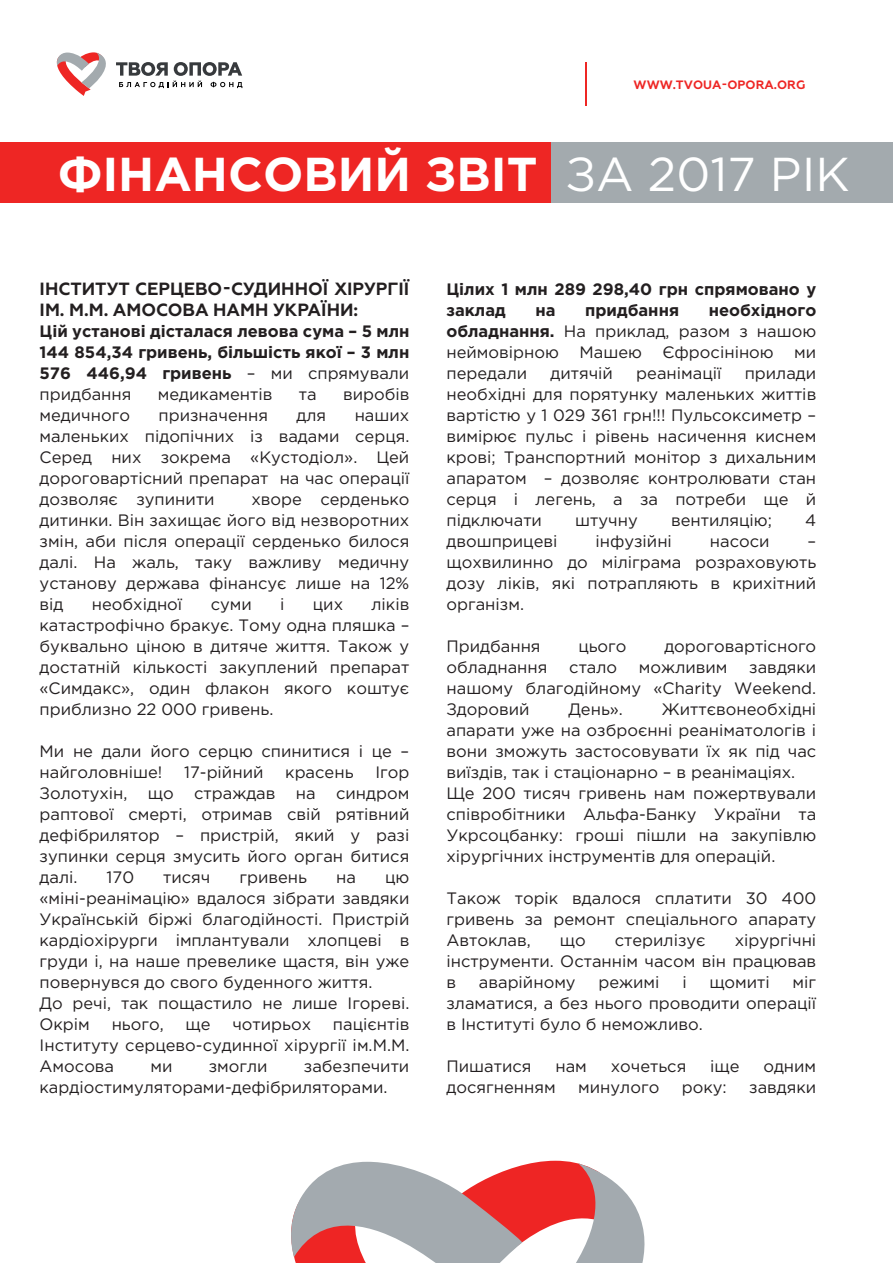
<style>
.page{position:relative;width:893px;height:1263px;background:#fff}
.page>*{position:absolute;margin:0;border:0;box-sizing:border-box;transform-origin:0 0}
.t1{font:700 47.55px "Gotham Pro";color:#fff}
.t2{font:700 17.7px/21px "Geometria";color:#231f20}
.t3{font:16.5px/21px "Gotham Pro";color:#231f20;text-align:justify}
.t4{font:700 16.5px/21px "Gotham Pro";color:#231f20;text-align:justify}
.t5{font:700 12.15px "Geometria";color:#ee2624}
.s1{font-weight:400}
.s2{font-weight:700}
</style>
<div class="page">
<div style="left:0;top:142px;width:551px;height:60px;background:#ee2624"></div>
<div style="left:551px;top:142px;width:342px;height:60px;background:#a3aaae"></div>
<svg style="left:56px;top:52px;width:50px;height:44px"></svg>
<svg style="left:116px;top:62px;width:126px;height:26px"></svg>
<svg style="left:291px;top:1161px;width:354px;height:102px"></svg>
<hr style="left:585px;top:62px;width:2px;height:43px;background:#ee2624">
<p class="t5" style="left:634px;top:77px;width:173px">WWW.TVOUA-OPORA.ORG</p>
<h1 class="t1" style="left:58px;top:147px;width:793px">ФІНАНСОВИЙ ЗВІТ <span class="s1">ЗА 2017 РІК</span></h1>
<p class="t2" style="left:40px;top:278px;width:371px">ІНСТИТУТ СЕРЦЕВО-СУДИННОЇ ХІРУРГІЇ<br>ІМ. М.М. АМОСОВА НАМН УКРАЇНИ:</p>
<p class="t4" style="left:40px;top:320px;width:371px">Цій установі дісталася левова сума – 5 млн 144 854,34 гривень, більшість якої – 3 млн 576 446,94 гривень <span class="s1">– ми спрямували придбання</span></p>
<p class="t3" style="left:158px;top:384px;width:116px">медикаментів</p>
<p class="t3" style="left:299px;top:384px;width:19px">та</p>
<p class="t3" style="left:343px;top:384px;width:68px">виробів</p>
<p class="t3" style="left:40px;top:405px;width:92px">медичного</p>
<p class="t3" style="left:159px;top:405px;width:111px">призначення</p>
<p class="t3" style="left:297px;top:405px;width:31px">для</p>
<p class="t3" style="left:40px;top:405px;width:371px;text-indent:315px">наших маленьких підопічних із вадами серця.<br>Серед них зокрема «Кустодіол». Цей дороговартісний препарат на час операції дозволяє зупинити</p>
<p class="t3" style="left:40px;top:489px;width:371px;text-indent:212px">хворе серденько дитинки. Він захищає його від незворотних змін, аби після операції серденько билося далі. На жаль, таку важливу медичну установу держава фінансує лише на 12% від</p>
<p class="t3" style="left:92px;top:594px;width:92px">необхідної</p>
<p class="t3" style="left:211px;top:594px;width:43px">суми</p>
<p class="t3" style="left:280px;top:594px;width:6px">і</p>
<p class="t3" style="left:313px;top:594px;width:32px">цих</p>
<p class="t3" style="left:40px;top:594px;width:371px;text-indent:332px">ліків катастрофічно бракує. Тому одна пляшка – буквально ціною в дитяче життя. Також у достатній кількості закуплений препарат «Симдакс», один флакон якого коштує приблизно 22 000 гривень.</p>
<p class="t3" style="left:40px;top:741px;width:371px">Ми не дали його серцю спинитися і це – найголовніше!</p>
<p class="t3" style="left:184px;top:762px;width:81px">17-рійний</p>
<p class="t3" style="left:285px;top:762px;width:70px">красень</p>
<p class="t3" style="left:40px;top:762px;width:371px;text-indent:336px">Ігор Золотухін, що страждав на синдром раптової смерті, отримав свій рятівний дефібрилятор – пристрій, який у разі зупинки серця змусить його орган битися далі.</p>
<p class="t3" style="left:107px;top:867px;width:29px">170</p>
<p class="t3" style="left:163px;top:867px;width:49px">тисяч</p>
<p class="t3" style="left:240px;top:867px;width:69px">гривень</p>
<p class="t3" style="left:336px;top:867px;width:21px">на</p>
<p class="t3" style="left:40px;top:867px;width:371px;text-align:left;text-indent:346px">цю «міні-реанімацію» вдалося зібрати завдяки<br>Українській біржі благодійності. Пристрій кардіохірурги імплантували хлопцеві в груди і, на наше превелике щастя, він уже повернувся до свого буденного життя.<br>До речі, так пощастило не лише Ігореві.<br>Окрім</p>
<p class="t3" style="left:40px;top:1014px;width:371px;text-indent:293px">пацієнтів Інституту серцево-судинної хірургії ім.М.М.<br>Амосова</p>
<p class="t3" style="left:112px;top:1014px;width:54px">нього,</p>
<p class="t3" style="left:186px;top:1014px;width:26px">ще</p>
<p class="t3" style="left:232px;top:1014px;width:80px">чотирьох</p>
<p class="t3" style="left:40px;top:1056px;width:371px;text-indent:264px">забезпечити кардіостимуляторами-дефібриляторами.</p>
<p class="t3" style="left:150px;top:1056px;width:24px">ми</p>
<p class="t3" style="left:209px;top:1056px;width:60px">змогли</p>
<p class="t4" style="left:446px;top:278px;width:371px">Цілих 1 млн 289 298,40 грн спрямовано у заклад</p>
<p class="t3" style="left:446px;top:299px;width:371px;text-indent:262px"><span class="s2">необхідного обладнання.</span> На приклад, разом з нашою неймовірною Машею Єфросініною ми передали</p>
<p class="t4" style="left:535px;top:299px;width:22px">на</p>
<p class="t4" style="left:585px;top:299px;width:95px">придбання</p>
<p class="t3" style="left:550px;top:362px;width:64px">дитячій</p>
<p class="t3" style="left:636px;top:362px;width:87px">реанімації</p>
<p class="t3" style="left:446px;top:362px;width:371px;text-indent:298px">прилади необхідні для порятунку маленьких життів вартістю у 1 029 361 грн!!! Пульсоксиметр – вимірює пульс і рівень насичення киснем крові; Транспортний монітор з дихальним апаратом – дозволяє контролювати стан серця і легень, а за потреби ще й підключати</p>
<p class="t3" style="left:575px;top:509px;width:64px">штучну</p>
<p class="t3" style="left:671px;top:509px;width:102px">вентиляцію;</p>
<p class="t3" style="left:805px;top:509px;width:13px">4</p>
<p class="t3" style="left:446px;top:530px;width:112px">двошприцеві</p>
<p class="t3" style="left:595px;top:530px;width:78px">інфузійні</p>
<p class="t3" style="left:710px;top:530px;width:61px">насоси</p>
<p class="t3" style="left:446px;top:530px;width:371px;text-indent:361px">– щохвилинно до міліграма розраховують дозу ліків, які потрапляють в крихітний організм.</p>
<p class="t3" style="left:446px;top:635px;width:96px">Придбання</p>
<p class="t3" style="left:578px;top:635px;width:50px">цього</p>
<p class="t3" style="left:664px;top:635px;width:153px">дороговартісного</p>
<p class="t3" style="left:446px;top:656px;width:102px">обладнання</p>
<p class="t3" style="left:569px;top:656px;width:49px">стало</p>
<p class="t3" style="left:639px;top:656px;width:90px">можливим</p>
<p class="t3" style="left:446px;top:656px;width:371px;text-indent:303px">завдяки нашому благодійному «Charity Weekend.<br>Здоровий</p>
<p class="t3" style="left:446px;top:698px;width:371px;text-align:left;text-indent:215px">Життєвонеобхідні апарати уже на озброєнні реаніматологів і вони зможуть застосовувати їх як під час виїздів, так і стаціонарно – в реанімаціях.<br>Ще 200 тисяч гривень нам пожертвували співробітники Альфа-Банку України та Укрсоцбанку: гроші пішли на закупівлю хірургічних інструментів для операцій.</p>
<p class="t3" style="left:446px;top:887px;width:371px">Також торік вдалося сплатити 30 400 гривень за ремонт спеціального апарату Автоклав,</p>
<p class="t3" style="left:568px;top:698px;width:56px">День».</p>
<p class="t3" style="left:446px;top:929px;width:371px;text-indent:288px">хірургічні інструменти. Останнім часом він працював в</p>
<p class="t3" style="left:560px;top:929px;width:27px">що</p>
<p class="t3" style="left:615px;top:929px;width:92px">стерилізує</p>
<p class="t3" style="left:479px;top:971px;width:98px">аварійному</p>
<p class="t3" style="left:598px;top:971px;width:63px">режимі</p>
<p class="t3" style="left:682px;top:971px;width:6px">і</p>
<p class="t3" style="left:709px;top:971px;width:62px">щомиті</p>
<p class="t3" style="left:446px;top:971px;width:371px;text-indent:346px">міг зламатися, а без нього проводити операції в Інституті було б неможливо.</p>
<p class="t3" style="left:446px;top:1055px;width:87px">Пишатися</p>
<p class="t3" style="left:555px;top:1055px;width:33px">нам</p>
<p class="t3" style="left:611px;top:1055px;width:77px">хочеться</p>
<p class="t3" style="left:710px;top:1055px;width:31px">іще</p>
<p class="t3" style="left:763px;top:1055px;width:54px">одним</p>
<p class="t3" style="left:446px;top:1076px;width:111px">досягненням</p>
<p class="t3" style="left:578px;top:1076px;width:83px">минулого</p>
<p class="t3" style="left:682px;top:1076px;width:46px">року:</p>
<p class="t3" style="left:749px;top:1076px;width:68px">завдяки</p>
</div>
